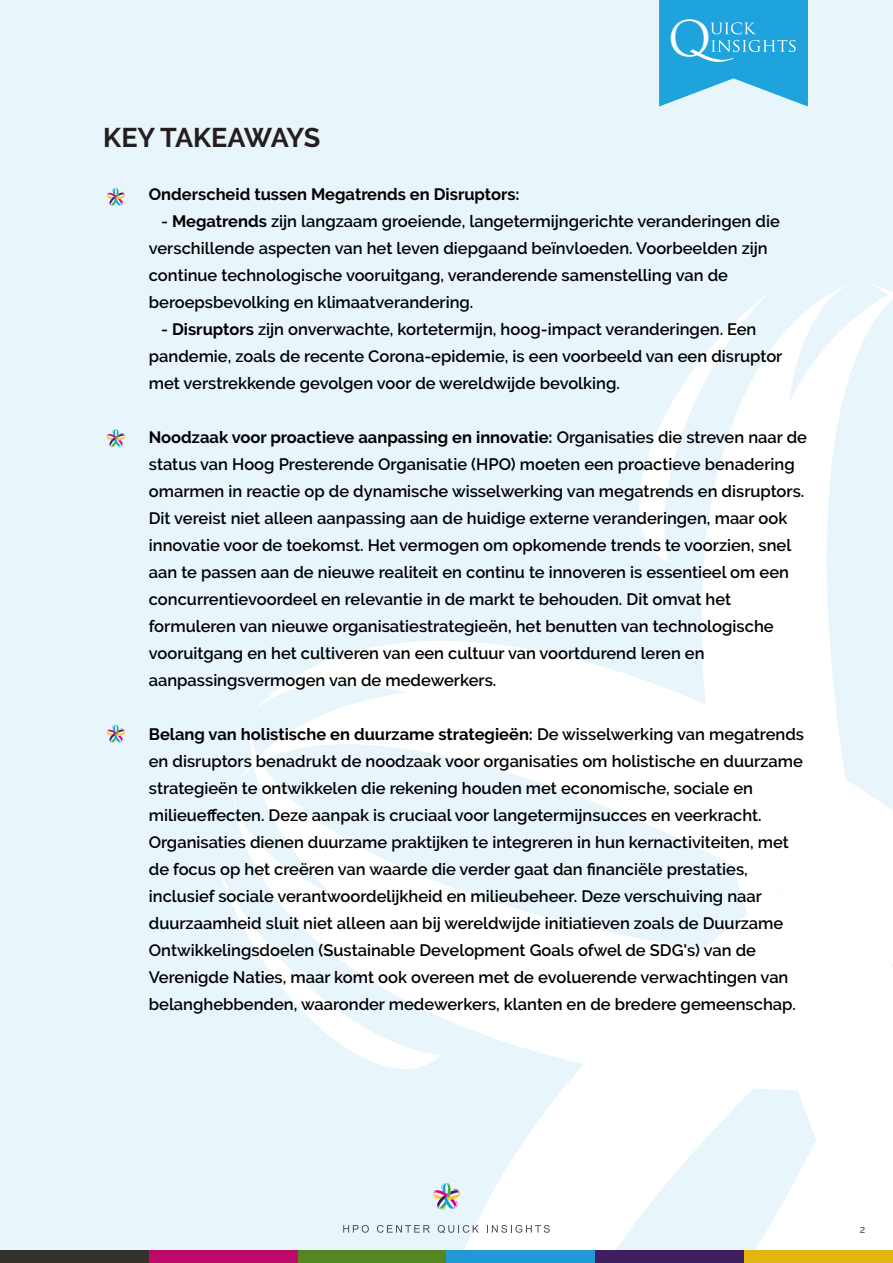
<style>
.page{position:relative;width:893px;height:1263px;background:#fff}
.page>*{position:absolute;margin:0;border:0;box-sizing:border-box;transform-origin:0 0}
.t1{font:47.85px "Trajan Pro";color:#fff}
.t2{font:700 27px "Raleway";letter-spacing:-.01em;color:#231f20}
.t3{font:600 16.5px "Raleway";color:#000}
.t4{font:700 16.5px "Raleway";color:#000}
.t5{font:10.5px "Raleway";color:#231f20}
.s1{font-weight:700}
.s2{font-weight:600}
</style>
<div class="page">
<div style="left:0;top:0;width:893px;height:1256px;background:#e8f5fb"></div>
<svg style="left:659px;top:0;width:149px;height:107px;background:#3fb0e2"></svg>
<svg style="left:437px;top:962px;width:182px;height:288px;fill:#fff"></svg>
<svg style="left:234px;top:641px;width:385px;height:321px"></svg>
<svg style="left:619px;top:283px;width:274px;height:967px"></svg>
<svg style="left:221px;top:871px;width:220px;height:217px"></svg>
<div style="left:0;top:1250px;width:149px;height:13px;background:#35312c"></div>
<div style="left:149px;top:1250px;width:149px;height:13px;background:#bc096a"></div>
<div style="left:298px;top:1250px;width:148px;height:13px;background:#55861f"></div>
<div style="left:446px;top:1250px;width:149px;height:13px;background:#2497d6"></div>
<div style="left:595px;top:1250px;width:149px;height:13px;background:#401f61"></div>
<div style="left:744px;top:1250px;width:149px;height:13px;background:#e4b510"></div>
<svg style="left:343px;top:1225px;width:26px;height:8px"></svg>
<svg style="left:377px;top:1225px;width:53px;height:8px"></svg>
<svg style="left:438px;top:1225px;width:41px;height:8px"></svg>
<svg style="left:487px;top:1225px;width:63px;height:8px"></svg>
<svg style="left:432px;top:1182px;width:29px;height:28px"></svg>
<svg style="left:106px;top:188px;width:20px;height:18px"></svg>
<svg style="left:106px;top:429px;width:20px;height:18px"></svg>
<svg style="left:106px;top:724px;width:20px;height:19px"></svg>
<p class="t2" style="left:103px;top:122px;width:219px">KEY TAKEAWAYS</p>
<p class="t1" style="left:668px;top:20px;width:45px">O</p>
<p class="t4" style="left:149px;top:184px;width:372px">Onderscheid tussen Megatrends en Disruptors:</p>
<p class="t3" style="left:161px;top:211px;width:620px">- <span class="s1">Megatrends</span> zijn langzaam groeiende, langetermijngerichte veranderingen die</p>
<p class="t3" style="left:149px;top:238px;width:620px">verschillende aspecten van het leven diepgaand beïnvloeden. Voorbeelden zijn</p>
<p class="t3" style="left:149px;top:265px;width:581px">continue technologische vooruitgang, veranderende samenstelling van de</p>
<p class="t3" style="left:149px;top:292px;width:326px">beroepsbevolking en klimaatverandering.</p>
<p class="t3" style="left:161px;top:319px;width:597px">- <span class="s1">Disruptors</span> zijn onverwachte, kortetermijn, hoog-impact veranderingen. Een</p>
<p class="t3" style="left:149px;top:346px;width:635px">pandemie, zoals de recente Corona-epidemie, is een voorbeeld van een disruptor</p>
<p class="t3" style="left:149px;top:373px;width:473px">met verstrekkende gevolgen voor de wereldwijde bevolking.</p>
<p class="t4" style="left:149px;top:427px;width:660px">Noodzaak voor proactieve aanpassing en innovatie: <span class="s2">Organisaties die streven naar de</span></p>
<p class="t3" style="left:149px;top:454px;width:647px">status van Hoog Presterende Organisatie (HPO) moeten een proactieve benadering</p>
<p class="t3" style="left:149px;top:481px;width:657px">omarmen in reactie op de dynamische wisselwerking van megatrends en disruptors.</p>
<p class="t3" style="left:149px;top:508px;width:640px">Dit vereist niet alleen aanpassing aan de huidige externe veranderingen, maar ook</p>
<p class="t3" style="left:149px;top:535px;width:644px">innovatie voor de toekomst. Het vermogen om opkomende trends te voorzien, snel</p>
<p class="t3" style="left:149px;top:562px;width:642px">aan te passen aan de nieuwe realiteit en continu te innoveren is essentieel om een</p>
<p class="t3" style="left:149px;top:589px;width:584px">concurrentievoordeel en relevantie in de markt te behouden. Dit omvat het</p>
<p class="t3" style="left:149px;top:616px;width:626px">formuleren van nieuwe organisatiestrategieën, het benutten van technologische</p>
<p class="t3" style="left:149px;top:643px;width:557px">vooruitgang en het cultiveren van een cultuur van voortdurend leren en</p>
<p class="t3" style="left:149px;top:670px;width:349px">aanpassingsvermogen van de medewerkers.</p>
<p class="t4" style="left:149px;top:724px;width:657px">Belang van holistische en duurzame strategieën: <span class="s2">De wisselwerking van megatrends</span></p>
<p class="t3" style="left:149px;top:751px;width:656px">en disruptors benadrukt de noodzaak voor organisaties om holistische en duurzame</p>
<p class="t3" style="left:149px;top:778px;width:606px">strategieën te ontwikkelen die rekening houden met economische, sociale en</p>
<p class="t3" style="left:149px;top:805px;width:614px">milieueffecten. Deze aanpak is cruciaal voor langetermijnsucces en veerkracht.</p>
<p class="t3" style="left:149px;top:832px;width:642px">Organisaties dienen duurzame praktijken te integreren in hun kernactiviteiten, met</p>
<p class="t3" style="left:149px;top:859px;width:600px">de focus op het creëren van waarde die verder gaat dan financiële prestaties,</p>
<p class="t3" style="left:149px;top:886px;width:615px">inclusief sociale verantwoordelijkheid en milieubeheer. Deze verschuiving naar</p>
<p class="t3" style="left:149px;top:913px;width:636px">duurzaamheid sluit niet alleen aan bij wereldwijde initiatieven zoals de Duurzame</p>
<p class="t3" style="left:149px;top:940px;width:609px">Ontwikkelingsdoelen (Sustainable Development Goals ofwel de SDG's) van de</p>
<p class="t3" style="left:149px;top:967px;width:641px">Verenigde Naties, maar komt ook overeen met de evoluerende verwachtingen van</p>
<p class="t3" style="left:149px;top:994px;width:649px">belanghebbenden, waaronder medewerkers, klanten en de bredere gemeenschap.</p>
<p class="t5" style="left:860px;top:1223px;width:7px">2</p>
</div>
